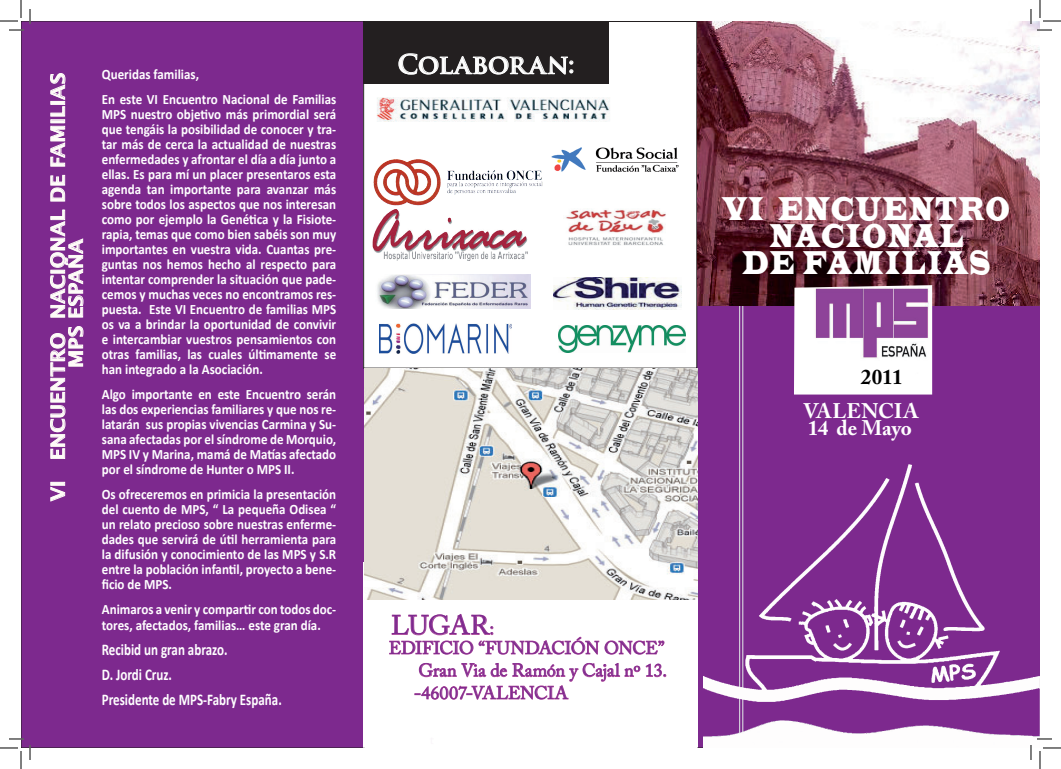
<style>
.page{position:relative;width:1061px;height:769px;background:#fff}
.page>*{position:absolute;margin:0;border:0;box-sizing:border-box;transform-origin:0 0}
.t1{font:34px/27px "Latin Wide";letter-spacing:.07em;color:#fff;text-align:center;scale:.53 1}
.t2{font:27px "Adobe Caslon Pro";letter-spacing:-.015em;color:#7d298e}
.t3{font:700 26px "Trajan Pro";letter-spacing:.01em;color:#fff}
.t4{font:700 21px/17px "Adobe Caslon Pro";letter-spacing:-.005em;color:#fff}
.t5{font:700 21px "Adobe Caslon Pro";color:#000}
.t6{font:600 19.1px/18px "Lucida Sans";letter-spacing:.005em;color:#fefcf8;scale:1.05 1}
.t7{font:18px/22.5px "Adobe Caslon Pro";letter-spacing:-.01em;color:#7d298e}
.t8{font:700 16.4px/25px "Calibri";color:#fff;scale:.79 1}
.t9{font:700 14.3px/15px "Calibri";color:#fff;text-align:justify;scale:.91 1}
.s1{font-size:18px}
</style>
<div class="page">
<div style="left:21px;top:21px;width:718px;height:727px;background:#7d298e"></div>
<div style="left:742px;top:305px;width:298px;height:435px;background:#7d298e"></div>
<div style="left:364px;top:21px;width:333px;height:347px;background:#fff"></div>
<img style="left:373px;top:159px;width:170px;height:47px">
<img style="left:697px;top:21px;width:343px;height:284px">
<img style="left:377px;top:97px;width:233px;height:25px">
<img style="left:563px;top:209px;width:103px;height:37px">
<img style="left:377px;top:274px;width:153px;height:35px">
<img style="left:551px;top:147px;width:128px;height:25px">
<div style="left:364px;top:562px;width:334px;height:186px;background:#fff"></div>
<svg style="left:389px;top:614px;width:275px;height:40px"></svg>
<svg style="left:646px;top:663px;width:20px;height:14px"></svg>
<svg style="left:415px;top:663px;width:225px;height:37px"></svg>
<svg style="left:50px;top:487px;width:15px;height:14px"></svg>
<div style="left:51px;top:482px;width:14px;height:3px;border:1px solid #fefcf8"></div>
<svg style="left:50px;top:175px;width:15px;height:26px"></svg>
<svg style="left:50px;top:126px;width:15px;height:41px"></svg>
<div style="left:51px;top:119px;width:14px;height:4px;border:1px solid #fefcf8"></div>
<svg style="left:50px;top:106px;width:15px;height:11px"></svg>
<div style="left:51px;top:101px;width:14px;height:4px;border:1px solid #fefcf8"></div>
<svg style="left:50px;top:73px;width:15px;height:27px"></svg>
<svg style="left:50px;top:326px;width:33px;height:133px;background:#9652a2"></svg>
<svg style="left:50px;top:210px;width:33px;height:108px;background:#9e60a9"></svg>
<div style="left:363px;top:21px;width:246px;height:62px;background:#231f20"></div>
<svg style="left:398px;top:53px;width:175px;height:22px"></svg>
<img style="left:553px;top:278px;width:128px;height:32px">
<img style="left:380px;top:323px;width:131px;height:31px">
<img style="left:558px;top:325px;width:127px;height:27px">
<img style="left:364px;top:368px;width:334px;height:231px">
<img style="left:794px;top:285px;width:138px;height:109px">
<img style="left:703px;top:450px;width:336px;height:298px">
<img style="left:372px;top:209px;width:156px;height:51px">
<svg style="left:1037px;top:29px;width:15px;height:2px"></svg>
<svg style="left:9px;top:738px;width:15px;height:1px"></svg>
<svg style="left:1037px;top:738px;width:15px;height:1px"></svg>
<svg style="left:29px;top:745px;width:2px;height:15px"></svg>
<svg style="left:1030px;top:9px;width:1px;height:15px"></svg>
<svg style="left:1030px;top:745px;width:1px;height:15px"></svg>
<svg style="left:0;top:0;width:31px;height:31px"></svg>
<svg style="left:0;top:747px;width:22px;height:22px"></svg>
<svg style="left:1039px;top:0;width:22px;height:22px"></svg>
<svg style="left:1039px;top:747px;width:22px;height:22px"></svg>
<h3 class="t6" style="left:49px;top:368px;width:282px;text-indent:-133px;rotate:-90deg">VI ENCUENTRO NACIONAL DE FAMILIAS<br>MPS ESPAÑA</h3>
<p class="t9" style="left:102px;top:61px;width:259px;line-height:25px">Queridas familias,<br>En este VI Encuentro Nacional de Familias</p>
<p class="t9" style="left:102px;top:106px;width:259px">MPS nuestro objetivo más primordial será que tengáis la posibilidad de conocer y tra&shy;tar más de cerca la actualidad de nuestras enfermedades y afrontar el día a día junto a ellas. Es para mí un placer presentaros esta agenda tan importante para avanzar más sobre todos los aspectos que nos interesan como por ejemplo la Genética y la Fisiote&shy;rapia, temas que como bien sabéis son muy importantes en vuestra vida. Cuantas pre&shy;guntas nos hemos hecho al respecto para intentar comprender la situación que pade&shy;cemos y muchas veces no encontramos res&shy;puesta. Este VI Encuentro de familias MPS os va a brindar la oportunidad de convivir e intercambiar vuestros pensamientos con otras familias, las cuales últimamente se han integrado a la Asociación.</p>
<p class="t9" style="left:102px;top:386px;width:259px">Algo importante en este Encuentro serán las dos experiencias familiares y que nos re&shy;latarán sus propias vivencias Carmina y Su&shy;sana afectadas por el síndrome de Morquio, MPS IV y Marina, mamá de Matías afectado por el síndrome de Hunter o MPS II.</p>
<p class="t9" style="left:102px;top:486px;width:259px">Os ofreceremos en primicia la presentación del cuento de MPS, “ La pequeña Odisea “ un relato precioso sobre nuestras enferme&shy;dades que servirá de útil herramienta para la difusión y conocimiento de las MPS y S.R entre la población infantil, proyecto a bene&shy;ficio de MPS.</p>
<p class="t9" style="left:102px;top:601px;width:259px">Animaros a venir y compartir con todos doc&shy;tores, afectados, familias… este gran día.</p>
<p class="t8" style="left:102px;top:636px;width:229px">Recibid un gran abrazo.<br>D. Jordi Cruz.<br>Presidente de MPS-Fabry España.</p>
<h3 class="t3" style="left:397px;top:48px;width:179px">COLABORAN:</h3>
<h2 class="t2" style="left:391px;top:609px;width:105px">LUGAR<span class="s1">:</span></h2>
<p class="t7" style="left:414px;top:636px;width:254px;text-indent:-25px">EDIFICIO “FUNDACIÓN ONCE”<br>Gran Via de Ramón y Cajal nº 13. -46007-VALENCIA</p>
<h1 class="t1" style="left:723px;top:194px;width:543px">VI ENCUENTRO<br>NACIONAL<br>DE FAMILIAS</h1>
<h3 class="t5" style="left:861px;top:364px;width:43px">2011</h3>
<h3 class="t4" style="left:803px;top:402px;width:116px">VALENCIA<br>14 de Mayo</h3>
</div>
